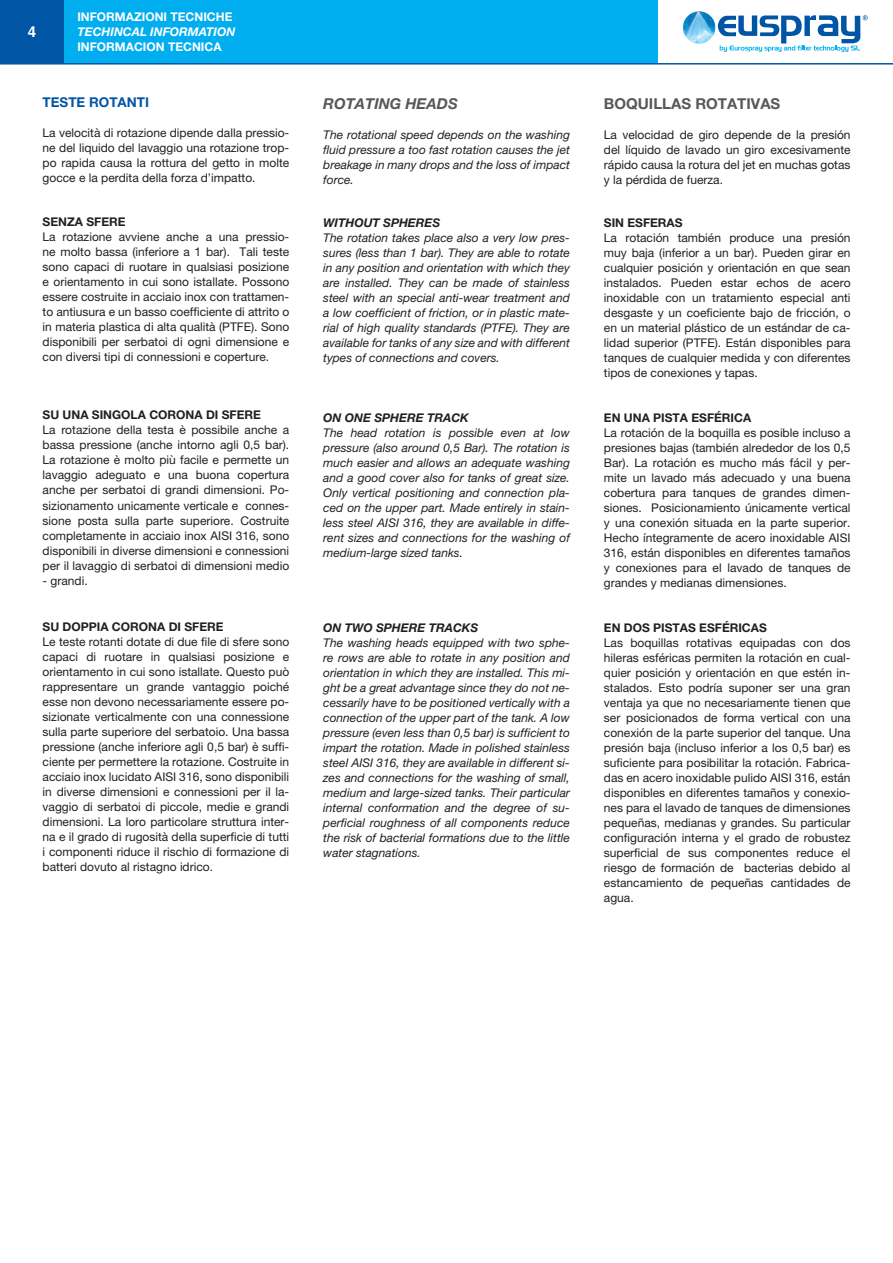
<style>
.page{position:relative;width:893px;height:1263px;background:#fff}
.page>*{position:absolute;margin:0;border:0;box-sizing:border-box;transform-origin:0 0}
.t1{font:700 15px "Helvetica Neue LT Pro";color:#57585a}
.t2{font:italic 700 15px "Helvetica Neue LT Pro";color:#57585a}
.t3{font:700 15px "Helvetica LT Std";color:#fff}
.t4{font:700 13.5px "Helvetica Neue LT Pro";color:#0155a5}
.t5{font:12px/15px "Helvetica Neue LT Pro";color:#231f20;text-align:justify}
.t6{font:italic 12px/15px "Helvetica Neue LT Pro";color:#231f20;text-align:justify}
.t7{font:700 12px "Helvetica Neue LT Pro";color:#231f20}
.t8{font:italic 700 12px "Helvetica Neue LT Pro";color:#231f20}
.t9{font:700 12px "Helvetica Neue LT Std";color:#fff}
.t10{font:italic 700 12px "Helvetica Neue LT Std";color:#fff}
</style>
<div class="page">
<div style="left:64px;top:0;width:594px;height:64px;background:#00aeef"></div>
<div style="left:0;top:0;width:64px;height:64px;background:#0155a5"></div>
<hr style="left:0;top:63px;width:893px;height:2px;background:#0155a5">
<svg style="left:718px;top:15px;width:150px;height:37px"></svg>
<img style="left:683px;top:11px;width:32px;height:33px;border-radius:16px">
<p class="t3" style="left:28px;top:22px;width:10px">4</p>
<p class="t9" style="left:77px;top:9px;width:157px">INFORMAZIONI TECNICHE</p>
<p class="t10" style="left:77px;top:24px;width:160px">TECHINCAL INFORMATION</p>
<p class="t9" style="left:77px;top:39px;width:146px">INFORMACION TECNICA</p>
<p class="t4" style="left:43px;top:94px;width:108px">TESTE ROTANTI</p>
<p class="t5" style="left:43px;top:126px;width:248px">La velocità di rotazione dipende dalla pressio&shy;ne del liquido del lavaggio una rotazione trop&shy;po rapida causa la rottura del getto in molte gocce e la perdita della forza d’impatto.</p>
<p class="t7" style="left:43px;top:214px;width:84px">SENZA SFERE</p>
<p class="t5" style="left:43px;top:229px;width:248px">La rotazione avviene anche a una pressio&shy;ne molto bassa (inferiore a 1 bar). Tali teste sono capaci di ruotare in qualsiasi posizione e orientamento in cui sono istallate. Possono essere costruite in acciaio inox con trattamen&shy;to antiusura e un basso coefficiente di attrito o in materia plastica di alta qualità (PTFE). Sono disponibili per serbatoi di ogni dimensione e con diversi tipi di connessioni e coperture.</p>
<p class="t7" style="left:43px;top:408px;width:220px">SU UNA SINGOLA CORONA DI SFERE</p>
<p class="t5" style="left:43px;top:423px;width:248px">La rotazione della testa è possibile anche a bassa pressione (anche intorno agli 0,5 bar).<br>La rotazione è molto più facile e permette un lavaggio adeguato e una buona copertura anche per serbatoi di grandi dimensioni. Po&shy;sizionamento unicamente verticale e connes&shy;sione posta sulla parte superiore. Costruite completamente in acciaio inox AISI 316, sono disponibili in diverse dimensioni e connessioni per il lavaggio di serbatoi di dimensioni medio</p>
<p class="t5" style="left:43px;top:573px;width:47px">- grandi.</p>
<p class="t7" style="left:43px;top:619px;width:182px">SU DOPPIA CORONA DI SFERE</p>
<p class="t5" style="left:43px;top:634px;width:248px">Le teste rotanti dotate di due file di sfere sono capaci di ruotare in qualsiasi posizione e orientamento in cui sono istallate. Questo può rappresentare un grande vantaggio poiché esse non devono necessariamente essere po&shy;sizionate verticalmente con una connessione sulla parte superiore del serbatoio. Una bassa pressione (anche inferiore agli 0,5 bar) è suffi&shy;ciente per permettere la rotazione. Costruite in acciaio inox lucidato AISI 316, sono disponibili in diverse dimensioni e connessioni per il la&shy;vaggio di serbatoi di piccole, medie e grandi dimensioni. La loro particolare struttura inter&shy;na e il grado di rugosità della superficie di tutti i componenti riduce il rischio di formazione di batteri dovuto al ristagno idrico.</p>
<p class="t2" style="left:323px;top:94px;width:136px">ROTATING HEADS</p>
<p class="t6" style="left:323px;top:127px;width:248px">The rotational speed depends on the washing fluid pressure a too fast rotation causes the jet breakage in many drops and the loss of impact force.</p>
<p class="t8" style="left:323px;top:215px;width:119px">WITHOUT SPHERES</p>
<p class="t6" style="left:323px;top:230px;width:248px">The rotation takes place also a very low pres&shy;sures (less than 1 bar). They are able to rotate in any position and orientation with which they are installed. They can be made of stainless steel with an special anti-wear treatment and a low coefficient of friction, or in plastic mate&shy;rial of high quality standards (PTFE). They are available for tanks of any size and with different types of connections and covers.</p>
<p class="t8" style="left:323px;top:410px;width:147px">ON ONE SPHERE TRACK</p>
<p class="t6" style="left:323px;top:425px;width:248px">The head rotation is possible even at low pressure (also around 0,5 Bar). The rotation is much easier and allows an adequate washing and a good cover also for tanks of great size.<br>Only vertical positioning and connection pla&shy;ced on the upper part. Made entirely in stain&shy;less steel AISI 316, they are available in diffe&shy;rent sizes and connections for the washing of medium-large sized tanks.</p>
<p class="t8" style="left:323px;top:620px;width:157px">ON TWO SPHERE TRACKS</p>
<p class="t6" style="left:323px;top:635px;width:248px">The washing heads equipped with two sphe&shy;re rows are able to rotate in any position and orientation in which they are installed. This mi&shy;ght be a great advantage since they do not ne&shy;cessarily have to be positioned vertically with a connection of the upper part of the tank. A low pressure (even less than 0,5 bar) is sufficient to impart the rotation. Made in polished stainless steel AISI 316, they are available in different si&shy;zes and connections for the washing of small, medium and large-sized tanks. Their particular internal conformation and the degree of su&shy;perficial roughness of all components reduce the risk of bacterial formations due to the little water stagnations.</p>
<p class="t1" style="left:604px;top:94px;width:178px">BOQUILLAS ROTATIVAS</p>
<p class="t5" style="left:604px;top:127px;width:248px">La velocidad de giro depende de la presión del líquido de lavado un giro excesivamente rápido causa la rotura del jet en muchas gotas y la pérdida de fuerza.</p>
<p class="t7" style="left:604px;top:215px;width:80px">SIN ESFERAS</p>
<p class="t5" style="left:604px;top:230px;width:248px">La rotación también produce una presión muy baja (inferior a un bar). Pueden girar en cualquier posición y orientación en que sean instalados. Pueden estar echos de acero inoxidable con un tratamiento especial anti desgaste y un coeficiente bajo de fricción, o en un material plástico de un estándar de ca&shy;lidad superior (PTFE). Están disponibles para tanques de cualquier medida y con diferentes tipos de conexiones y tapas.</p>
<p class="t7" style="left:604px;top:410px;width:149px">EN UNA PISTA ESFÉRICA</p>
<p class="t5" style="left:604px;top:425px;width:248px">La rotación de la boquilla es posible incluso a presiones bajas (también alrededor de los 0,5<br>Bar). La rotación es mucho más fácil y per&shy;mite un lavado más adecuado y una buena cobertura para tanques de grandes dimen&shy;siones. Posicionamiento únicamente vertical y una conexión situada en la parte superior.<br>Hecho íntegramente de acero inoxidable AISI 316, están disponibles en diferentes tamaños y conexiones para el lavado de tanques de grandes y medianas dimensiones.</p>
<p class="t7" style="left:604px;top:620px;width:164px">EN DOS PISTAS ESFÉRICAS</p>
<p class="t5" style="left:604px;top:635px;width:248px">Las boquillas rotativas equipadas con dos hileras esféricas permiten la rotación en cual&shy;quier posición y orientación en que estén in&shy;stalados. Esto podría suponer ser una gran ventaja ya que no necesariamente tienen que ser posicionados de forma vertical con una conexión de la parte superior del tanque. Una presión baja (incluso inferior a los 0,5 bar) es suficiente para posibilitar la rotación. Fabrica&shy;das en acero inoxidable pulido AISI 316, están disponibles en diferentes tamaños y conexio&shy;nes para el lavado de tanques de dimensiones pequeñas, medianas y grandes. Su particular configuración interna y el grado de robustez superficial de sus componentes reduce el riesgo de formación de bacterias debido al estancamiento de pequeñas cantidades de agua.</p>
</div>
